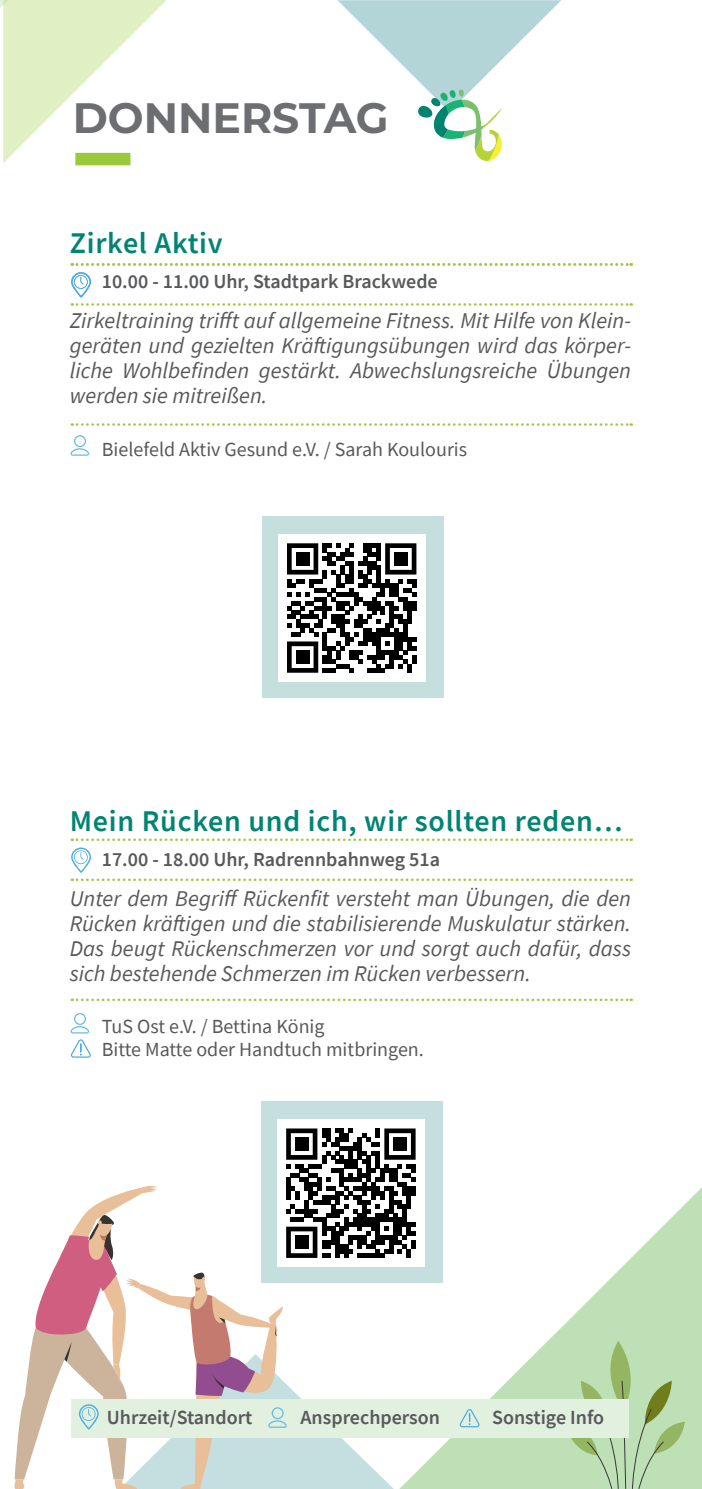
<style>
.page{position:relative;width:702px;height:1489px;background:#fff}
.page>*{position:absolute;margin:0;border:0;box-sizing:border-box;transform-origin:0 0}
.t1{font:700 42.5px "Montserrat";color:#6d6e71}
.t2{font:600 30px "Source Sans Pro";letter-spacing:.025em;color:#018471}
.t3{font:italic 22.5px/25px "Source Sans Pro";color:#58595b;text-align:justify}
.t4{font:600 20px "Source Sans Pro";color:#58595b}
.t5{font:20px/22.5px "Source Sans Pro";color:#58595b}
</style>
<div class="page">
<div style="left:261px;top:1101px;width:182px;height:181px;background:#c5dfdf"></div>
<div style="left:277px;top:1119px;width:147px;height:147px;background:#fff"></div>
<svg style="left:415px;top:1164px;width:287px;height:324px"></svg>
<svg style="left:564px;top:1340px;width:120px;height:148px;background:#b3d4a5"></svg>
<div style="left:71px;top:1398px;width:557px;height:38px;background:#e2f0df"></div>
<svg style="left:14px;top:1128px;width:401px;height:360px"></svg>
<svg style="left:459px;top:1409px;width:20px;height:18px"></svg>
<div style="left:75px;top:153px;width:55px;height:12px;background:#9aca3c"></div>
<svg style="left:0;top:0;width:561px;height:163px"></svg>
<svg style="left:72px;top:423px;width:559px;height:3px"></svg>
<svg style="left:72px;top:263px;width:559px;height:3px"></svg>
<svg style="left:72px;top:303px;width:559px;height:3px"></svg>
<svg style="left:71px;top:272px;width:20px;height:25px"></svg>
<svg style="left:70px;top:435px;width:19px;height:20px"></svg>
<svg style="left:71px;top:1039px;width:20px;height:18px"></svg>
<svg style="left:72px;top:998px;width:559px;height:3px"></svg>
<svg style="left:72px;top:838px;width:559px;height:3px"></svg>
<svg style="left:72px;top:878px;width:559px;height:3px"></svg>
<svg style="left:71px;top:847px;width:20px;height:25px"></svg>
<svg style="left:70px;top:1013px;width:19px;height:20px"></svg>
<div style="left:262px;top:516px;width:182px;height:182px;background:#c5dfdf"></div>
<div style="left:278px;top:534px;width:147px;height:147px;background:#fff"></div>
<svg style="left:287px;top:543px;width:129px;height:129px"></svg>
<div style="left:296px;top:552px;width:13px;height:13px;background:#000"></div>
<div style="left:394px;top:552px;width:13px;height:13px;background:#000"></div>
<div style="left:296px;top:650px;width:13px;height:13px;background:#000"></div>
<h1 class="t1" style="left:73px;top:89px;width:317px">DONNERSTAG</h1>
<h2 class="t2" style="left:70px;top:223px;width:154px">Zirkel Aktiv</h2>
<p class="t4" style="left:102px;top:268px;width:337px">10.00 - 11.00 Uhr, Stadtpark Brackwede</p>
<p class="t3" style="left:70px;top:308px;width:562px">Zirkeltraining trifft auf allgemeine Fitness. Mit Hilfe von Klein&shy;geräten und gezielten Kräftigungsübungen wird das körper&shy;liche Wohlbefinden gestärkt. Abwechslungsreiche Übungen werden sie mitreißen.</p>
<p class="t5" style="left:102px;top:437px;width:367px">Bielefeld Aktiv Gesund e.V. / Sarah Koulouris</p>
<h2 class="t2" style="left:70px;top:801px;width:554px">Mein Rücken und ich, wir sollten reden…</h2>
<p class="t4" style="left:102px;top:846px;width:340px">17.00 - 18.00 Uhr, Radrennbahnweg 51a</p>
<p class="t3" style="left:70px;top:885px;width:562px">Unter dem Begriff Rückenfit versteht man Übungen, die den Rücken kräftigen und die stabilisierende Muskulatur stärken.<br>Das beugt Rückenschmerzen vor und sorgt auch dafür, dass sich bestehende Schmerzen im Rücken verbessern.</p>
<p class="t5" style="left:102px;top:1015px;width:323px">TuS Ost e.V. / Bettina König<br>Bitte Matte oder Handtuch mitbringen.</p>
<p class="t4" style="left:107px;top:1404px;width:147px">Uhrzeit/Standort</p>
<p class="t4" style="left:300px;top:1404px;width:141px">Ansprechperson</p>
<p class="t4" style="left:492px;top:1404px;width:113px">Sonstige Info</p>
</div>
